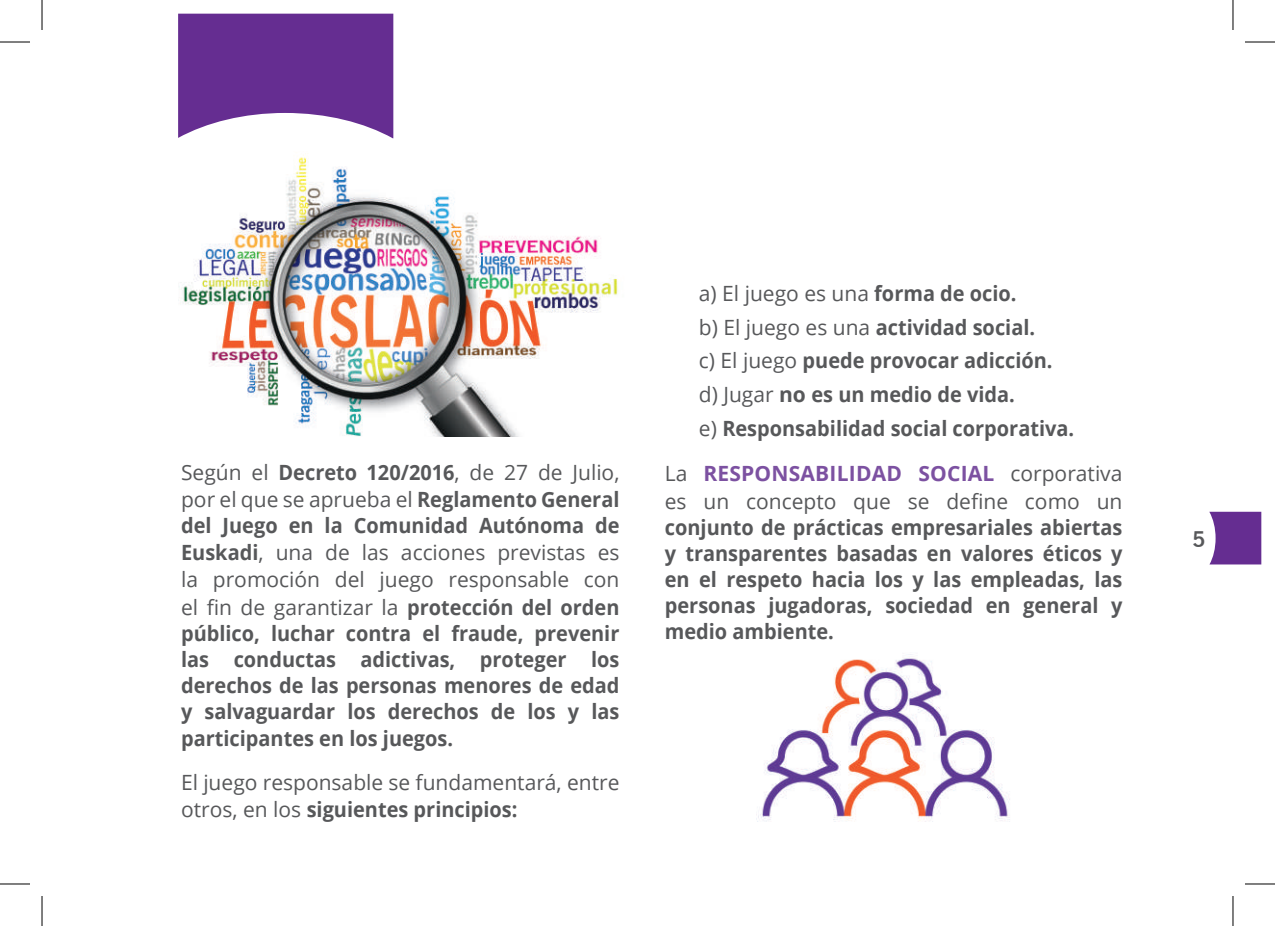
<style>
.page{position:relative;width:1275px;height:926px;background:#fff}
.page>*{position:absolute;margin:0;border:0;box-sizing:border-box;transform-origin:0 0}
.t1{font:22px "Trade Gothic Bold Two";color:#57585a}
.t2{font:700 21px/26.6px "Open Sans";color:#57585a;text-align:justify;scale:.95 1}
.t3{font:21px/27px "Open Sans";color:#57585a}
.s1{font-weight:400}
.s2{font-weight:700}
.s3{font-weight:700;color:#7c51a1}
</style>
<div class="page">
<svg style="left:1209px;top:512px;width:52px;height:52px;background:#723f9a"></svg>
<svg style="left:178px;top:14px;width:215px;height:124px;background:#7a4aa0"></svg>
<img style="left:178px;top:153px;width:440px;height:283px">
<img style="left:756px;top:654px;width:254px;height:167px">
<hr style="left:0;top:42px;width:30px;height:1px;background:#000">
<hr style="left:1245px;top:42px;width:30px;height:1px;background:#000">
<hr style="left:0;top:884px;width:30px;height:1px;background:#000">
<hr style="left:1245px;top:884px;width:30px;height:1px;background:#000">
<hr style="left:42px;top:0;width:1px;height:30px;background:#000">
<hr style="left:42px;top:896px;width:1px;height:30px;background:#000">
<hr style="left:1232px;top:0;width:1px;height:30px;background:#000">
<hr style="left:1232px;top:896px;width:1px;height:30px;background:#000">
<p class="t2" style="left:181px;top:459px;width:463px"><span class="s1">Según el</span> Decreto 120/2016<span class="s1">, de 27 de Julio, por el que se aprueba el</span> Reglamento General del Juego en la Comunidad Autónoma de Euskadi<span class="s1">, una de las acciones previstas es la promoción del juego responsable con el fin de garantizar la</span> protección del orden público, luchar contra el fraude, prevenir las conductas adictivas, proteger los derechos de las personas menores de edad y salvaguardar los derechos de los y las participantes en los juegos.</p>
<p class="t3" style="left:181px;top:768px;width:440px">El juego responsable se fundamentará, entre otros, en los <span class="s2">siguientes principios:</span></p>
<p class="t2" style="left:699px;top:276px;width:396px;line-height:33.6px;text-align:left"><span class="s1">a) El juego es una</span> forma de ocio.<br><span class="s1">b) El juego es una</span> actividad social.<br><span class="s1">c) El juego</span> puede provocar adicción. <span class="s1">d) Jugar</span> no es un medio de vida.<br><span class="s1">e)</span> Responsabilidad social corporativa.</p>
<p class="t3" style="left:665px;top:459px;width:459px;line-height:28px">La <span class="s3">RESPONSABILIDAD SOCIAL</span> corporativa es un concepto que se define como un</p>
<p class="t2" style="left:665px;top:514px;width:483px;line-height:26px">conjunto de prácticas empresariales abiertas y transparentes basadas en valores éticos y en el respeto hacia los y las empleadas, las personas jugadoras, sociedad en general y medio ambiente.</p>
<p class="t1" style="left:1192px;top:525px;width:15px">5</p>
</div>
